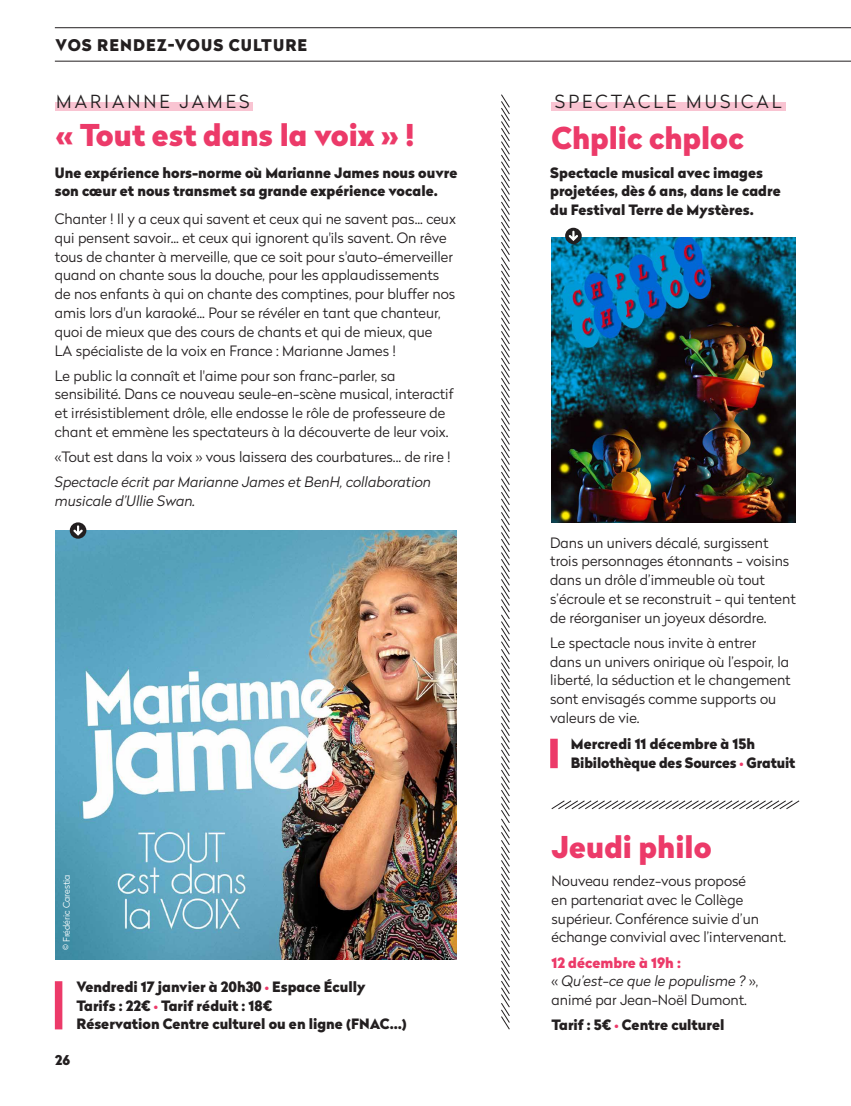
<style>
.page{position:relative;width:851px;height:1106px;background:#fff}
.page>*{position:absolute;margin:0;border:0;box-sizing:border-box;transform-origin:0 0}
.t1{font:900 30px "Radikal";color:#ec3a69}
.t2{font:300 18px "Radikal";letter-spacing:.17em;color:#231f20}
.t3{font:900 16.05px "Radikal";letter-spacing:.07em;color:#231f20}
.t4{font:300 14.25px/18.8px "Radikal";color:#231f20}
.t5{font:900 14.25px/18.8px "Radikal";color:#231f20}
.t6{font:italic 300 14.25px/18.8px "Radikal";color:#231f20}
.t7{font:900 13.5px "Radikal";color:#231f20}
.t8{font:300 9px "Radikal";color:#fff}
.s1{color:#ec3a69}
.s2{font-weight:900;color:#ec3a69}
.s3{font-style:italic}
</style>
<div class="page">
<hr style="left:55px;top:61px;width:795px;height:1px;background:#231f20">
<hr style="left:55px;top:27px;width:795px;height:1px;background:#231f20">
<div style="left:55px;top:102px;width:198px;height:9px;background:#f9c4d2"></div>
<img style="left:56px;top:530px;width:400px;height:429px">
<div style="left:550px;top:738px;width:7px;height:30px;background:#ec3a69"></div>
<div style="left:55px;top:981px;width:7px;height:48px;background:#ec3a69"></div>
<div style="left:551px;top:102px;width:234px;height:9px;background:#f9c4d2"></div>
<svg style="left:501px;top:94px;width:9px;height:936px"></svg>
<img style="left:551px;top:237px;width:244px;height:285px">
<div style="left:565px;top:228px;width:16px;height:16px;background:#231f20;border-radius:50%"></div>
<svg style="left:568px;top:231px;width:10px;height:10px"></svg>
<div style="left:70px;top:522px;width:16px;height:16px;background:#231f20;border-radius:50%"></div>
<svg style="left:73px;top:525px;width:10px;height:10px"></svg>
<svg style="left:551px;top:800px;width:248px;height:9px"></svg>
<p class="t3" style="left:56px;top:33px;width:253px">VOS RENDEZ-VOUS CULTURE</p>
<p class="t2" style="left:56px;top:89px;width:195px">MARIANNE JAMES</p>
<p class="t1" style="left:56px;top:112px;width:360px">« Tout est dans la voix » !</p>
<p class="t2" style="left:555px;top:89px;width:228px">SPECTACLE MUSICAL</p>
<p class="t1" style="left:551px;top:115px;width:194px">Chplic chploc</p>
<p class="t5" style="left:55px;top:163px;width:404px">Une expérience hors-norme où Marianne James nous ouvre son cœur et nous transmet sa grande expérience vocale.</p>
<p class="t5" style="left:550px;top:163px;width:232px">Spectacle musical avec images projetées, dès 6 ans, dans le cadre du Festival Terre de Mystères.</p>
<p class="t4" style="left:55px;top:209px;width:402px">Chanter ! Il y a ceux qui savent et ceux qui ne savent pas... ceux qui pensent savoir... et ceux qui ignorent qu'ils savent. On rêve tous de chanter à merveille, que ce soit pour s'auto-émerveiller quand on chante sous la douche, pour les applaudissements de nos enfants à qui on chante des comptines, pour bluffer nos amis lors d'un karaoké... Pour se révéler en tant que chanteur, quoi de mieux que des cours de chants et qui de mieux, que<br>LA spécialiste de la voix en France : Marianne James !</p>
<p class="t4" style="left:55px;top:366px;width:400px">Le public la connaît et l'aime pour son franc-parler, sa sensibilité. Dans ce nouveau seule-en-scène musical, interactif et irrésistiblement drôle, elle endosse le rôle de professeure de chant et emmène les spectateurs à la découverte de leur voix.</p>
<p class="t4" style="left:55px;top:447px;width:397px">«Tout est dans la voix » vous laissera des courbatures... de rire !</p>
<p class="t6" style="left:55px;top:472px;width:377px">Spectacle écrit par Marianne James et BenH, collaboration musicale d’Ullie Swan.</p>
<p class="t4" style="left:550px;top:533px;width:247px">Dans un univers décalé, surgissent trois personnages étonnants - voisins dans un drôle d’immeuble où tout s’écroule et se reconstruit - qui tentent de réorganiser un joyeux désordre.</p>
<p class="t4" style="left:550px;top:633px;width:242px">Le spectacle nous invite à entrer dans un univers onirique où l’espoir, la liberté, la séduction et le changement sont envisagés comme supports ou valeurs de vie.</p>
<p class="t5" style="left:570px;top:734px;width:226px">Mercredi 11 décembre à 15h<br>Bibilothèque des Sources <span class="s1">•</span> Gratuit</p>
<p class="t8" style="left:60px;top:950px;width:77px;rotate:-90deg">© Frédéric Carestia</p>
<p class="t5" style="left:77px;top:977px;width:290px">Vendredi 17 janvier à 20h30 <span class="s1">•</span> Espace Écully</p>
<p class="t5" style="left:77px;top:995px;width:197px">Tarifs : 22€ <span class="s1">•</span> Tarif réduit : 18€</p>
<p class="t5" style="left:77px;top:1014px;width:331px">Réservation Centre culturel ou en ligne (FNAC…)</p>
<p class="t7" style="left:55px;top:1049px;width:16px">26</p>
<p class="t1" style="left:551px;top:824px;width:161px">Jeudi philo</p>
<p class="t4" style="left:551px;top:871px;width:236px">Nouveau rendez-vous proposé<br>en partenariat avec le Collège supérieur. Conférence suivie d’un échange convivial avec l’intervenant.</p>
<p class="t4" style="left:551px;top:952px;width:208px"><span class="s2">12 décembre à 19h :<br></span>« <span class="s3">Qu’est-ce que le populisme ?</span> », animé par Jean-Noël Dumont.</p>
<p class="t5" style="left:551px;top:1015px;width:174px">Tarif : 5€ <span class="s1">•</span> Centre culturel</p>
</div>
